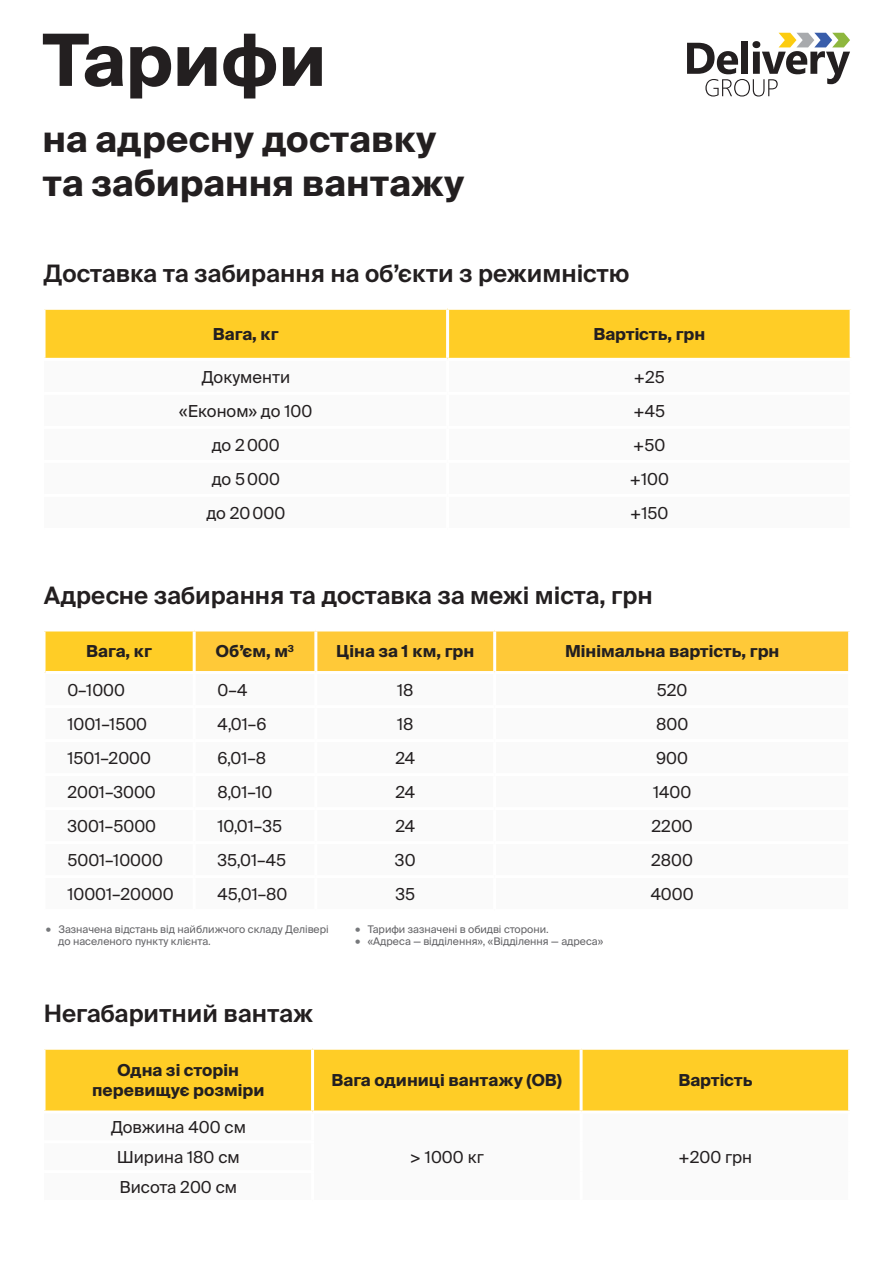
<style>
.page{position:relative;width:893px;height:1263px;background:#fff}
.page>*{position:absolute;margin:0;border:0;box-sizing:border-box;transform-origin:0 0}
.t1{font:700 72px "Suisse Intl";color:#231f20}
.t2{font:700 36px/43.2px "Suisse Intl";color:#231f20}
.t3{font:600 24px "Suisse Intl";color:#231f20}
.t4{font:16.5px "Suisse Intl";color:#231f20}
.t5{font:700 16.5px "Suisse Intl";color:#231f20}
.t6{font:10.5px "Suisse Intl";color:#636366}
.s1{font-size:12px;color:#76787b}
</style>
<div class="page">
<svg style="left:687px;top:33px;width:163px;height:64px"></svg>
<div style="left:46px;top:310px;width:804px;height:48px;background:#ffcd26"></div>
<hr style="left:446px;top:310px;width:3px;height:48px;background:#fff">
<div style="left:46px;top:1050px;width:802px;height:60px;background:#ffcd26"></div>
<hr style="left:311px;top:1050px;width:3px;height:60px;background:#fff">
<hr style="left:580px;top:1050px;width:3px;height:60px;background:#fff">
<div style="left:44px;top:630px;width:150px;height:42px;background:#ffcd26"></div>
<div style="left:196px;top:631px;width:652px;height:40px;background:#ffc938"></div>
<hr style="left:43px;top:628px;width:151px;height:3px;background:#fff">
<hr style="left:43px;top:631px;width:3px;height:41px;background:#fff">
<hr style="left:193px;top:631px;width:3px;height:40px;background:#fff">
<hr style="left:314px;top:631px;width:3px;height:40px;background:#fff">
<hr style="left:493px;top:631px;width:3px;height:40px;background:#fff">
<hr style="left:46px;top:671px;width:150px;height:3px;background:#fff">
<p class="t1" style="left:43px;top:19px;width:285px">Тарифи</p>
<p class="t2" style="left:43px;top:118px;width:424px">на адресну доставку та забирання вантажу</p>
<p class="t3" style="left:44px;top:260px;width:587px">Доставка та забирання на об’єкти з режимністю</p>
<p class="t5" style="left:213px;top:325px;width:67px">Вага, кг</p>
<p class="t5" style="left:593px;top:325px;width:113px">Вартість, грн</p>
<p class="t4" style="left:201px;top:367px;width:90px">Документи</p>
<p class="t4" style="left:634px;top:367px;width:32px">+25</p>
<p class="t4" style="left:179px;top:401px;width:135px">«Економ» до 100</p>
<p class="t4" style="left:634px;top:401px;width:33px">+45</p>
<p class="t4" style="left:212px;top:435px;width:69px">до 2000</p>
<p class="t4" style="left:633px;top:435px;width:34px">+50</p>
<p class="t4" style="left:212px;top:469px;width:70px">до 5000</p>
<p class="t4" style="left:630px;top:469px;width:41px">+100</p>
<p class="t4" style="left:206px;top:503px;width:80px">до 20000</p>
<p class="t4" style="left:630px;top:503px;width:40px">+150</p>
<p class="t3" style="left:44px;top:582px;width:610px">Адресне забирання та доставка за межі міста, грн</p>
<p class="t5" style="left:86px;top:642px;width:67px">Вага, кг</p>
<p class="t5" style="left:216px;top:642px;width:80px">Об’єм, м<sup>3</sup></p>
<p class="t5" style="left:336px;top:642px;width:139px">Ціна за 1 км, грн</p>
<p class="t5" style="left:565px;top:642px;width:216px">Мінімальна вартість, грн</p>
<p class="t4" style="left:67px;top:680px;width:59px">0–1000</p>
<p class="t4" style="left:218px;top:680px;width:31px">0–4</p>
<p class="t4" style="left:397px;top:680px;width:18px">18</p>
<p class="t4" style="left:657px;top:680px;width:32px">520</p>
<p class="t4" style="left:67px;top:714px;width:81px">1001–1500</p>
<p class="t4" style="left:218px;top:714px;width:51px">4,01–6</p>
<p class="t4" style="left:397px;top:714px;width:18px">18</p>
<p class="t4" style="left:656px;top:714px;width:34px">800</p>
<p class="t4" style="left:67px;top:748px;width:85px">1501–2000</p>
<p class="t4" style="left:218px;top:748px;width:50px">6,01–8</p>
<p class="t4" style="left:395px;top:748px;width:21px">24</p>
<p class="t4" style="left:656px;top:748px;width:33px">900</p>
<p class="t4" style="left:67px;top:782px;width:90px">2001–3000</p>
<p class="t4" style="left:218px;top:782px;width:56px">8,01–10</p>
<p class="t4" style="left:395px;top:782px;width:21px">24</p>
<p class="t4" style="left:653px;top:782px;width:40px">1400</p>
<p class="t4" style="left:67px;top:816px;width:90px">3001–5000</p>
<p class="t4" style="left:218px;top:816px;width:66px">10,01–35</p>
<p class="t4" style="left:395px;top:816px;width:21px">24</p>
<p class="t4" style="left:651px;top:816px;width:43px">2200</p>
<p class="t4" style="left:67px;top:850px;width:97px">5001–10000</p>
<p class="t4" style="left:218px;top:850px;width:70px">35,01–45</p>
<p class="t4" style="left:395px;top:850px;width:22px">30</p>
<p class="t4" style="left:651px;top:850px;width:43px">2800</p>
<p class="t4" style="left:67px;top:884px;width:108px">10001–20000</p>
<p class="t4" style="left:218px;top:884px;width:71px">45,01–80</p>
<p class="t4" style="left:395px;top:884px;width:21px">35</p>
<p class="t4" style="left:651px;top:884px;width:45px">4000</p>
<p class="t6" style="left:355px;top:935px;width:250px"><span class="s1">•</span> «Адреса — відділення», «Відділення — адреса»</p>
<p class="t6" style="left:46px;top:923px;width:284px"><span class="s1">•</span> Зазначена відстань від найближчого складу Делівері</p>
<p class="t6" style="left:355px;top:923px;width:195px"><span class="s1">•</span> Тарифи зазначені в обидві сторони.</p>
<p class="t6" style="left:58px;top:935px;width:154px">до населеного пункту клієнта.</p>
<p class="t3" style="left:44px;top:1000px;width:271px">Негабаритний вантаж</p>
<p class="t5" style="left:118px;top:1061px;width:123px">Одна зі сторін</p>
<p class="t5" style="left:92px;top:1081px;width:174px">перевищує розміри</p>
<p class="t5" style="left:332px;top:1071px;width:232px">Вага одиниці вантажу (ОВ)</p>
<p class="t5" style="left:678px;top:1071px;width:76px">Вартість</p>
<p class="t4" style="left:111px;top:1118px;width:137px">Довжина 400 см</p>
<p class="t4" style="left:117px;top:1147px;width:125px">Ширина 180 см</p>
<p class="t4" style="left:410px;top:1147px;width:75px">&gt; 1000 кг</p>
<p class="t4" style="left:678px;top:1147px;width:75px">+200 грн</p>
<p class="t4" style="left:119px;top:1177px;width:119px">Висота 200 см</p>
</div>
